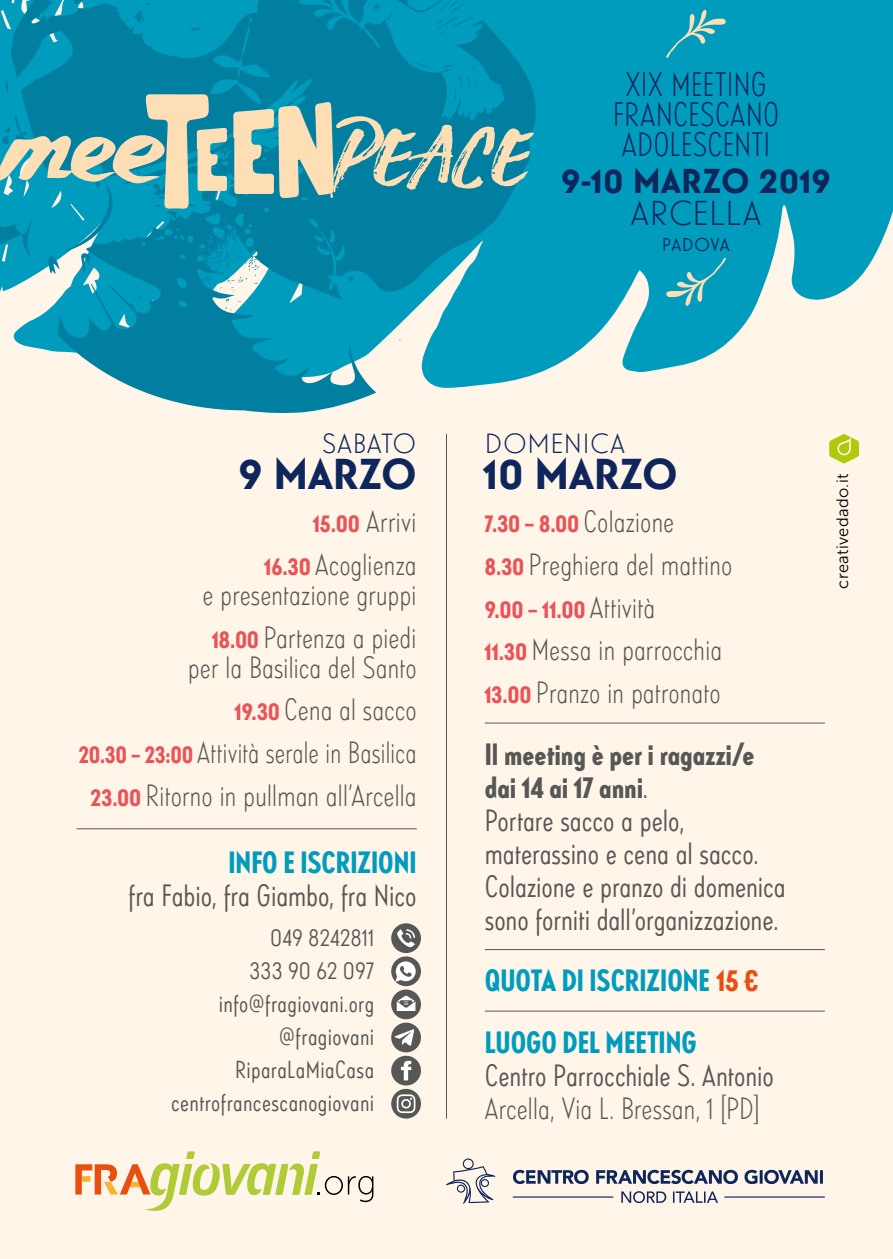
<style>
.page{position:relative;width:893px;height:1259px;background:#fff6e9}
.page>*{position:absolute;margin:0;border:0;box-sizing:border-box;transform-origin:0 0}
.t1{font:700 42px "Guildford Pro";color:#0f265c}
.t2{font:700 33.6px "Guildford Pro";letter-spacing:.01em;color:#0f265c}
.t3{font:300 33.6px "Guildford Pro";letter-spacing:.015em;color:#0f265c}
.t4{font:300 condensed 33px/30px "Guildford Pro";letter-spacing:.005em;color:#0f265c;text-align:center}
.t5{font:300 condensed 30px/42.9px "Guildford Pro";letter-spacing:-.005em;color:#575756;text-align:right}
.t6{font:condensed 30px/33px "Guildford Pro";letter-spacing:-.005em;color:#575756}
.t7{font:700 condensed 30px/61.5px "Guildford Pro";color:#009cbe}
.t8{font:300 27px "Guildford Pro";letter-spacing:.015em;color:#0f265c}
.t9{font:condensed 24px/33px "Guildford Pro";letter-spacing:.015em;color:#575756;text-align:right}
.t10{font:700 condensed 24px "Guildford Pro";letter-spacing:.015em;color:#ea5357}
.t11{font:18px "Guildford Pro";letter-spacing:.02em;color:#0f265c}
.t12{font:16.5px "Museo Sans 300";letter-spacing:.02em;color:#000}
.s1{font-weight:700;font-size:24px;color:#ea5357}
.s2{font-weight:300;font-size:30px;color:#575756}
.s3{font-weight:700}
.s4{color:#e94e0f}
</style>
<div class="page">
<svg style="left:552px;top:0;width:341px;height:372px;fill:#009cbe"></svg>
<svg style="left:829px;top:434px;width:30px;height:29px"></svg>
<svg style="left:0;top:0;width:552px;height:413px"></svg>
<svg style="left:0;top:92px;width:534px;height:117px;background:#57a5ad"></svg>
<svg style="left:666px;top:10px;width:60px;height:48px;background:#27a6bc"></svg>
<svg style="left:666px;top:258px;width:60px;height:48px;background:#27a6bc"></svg>
<div style="left:391px;top:1055px;width:30px;height:30px;background:#575756;border-radius:50%"></div>
<svg style="left:401px;top:1060px;width:10px;height:20px"></svg>
<div style="left:391px;top:1022px;width:30px;height:30px;background:#575756;border-radius:50%"></div>
<div style="left:391px;top:989px;width:30px;height:30px;background:#575756;border-radius:50%"></div>
<div style="left:391px;top:956px;width:30px;height:30px;background:#575756;border-radius:50%"></div>
<div style="left:391px;top:923px;width:30px;height:30px;background:#575756;border-radius:50%"></div>
<svg style="left:397px;top:929px;width:18px;height:18px"></svg>
<svg style="left:397px;top:995px;width:18px;height:16px"></svg>
<svg style="left:395px;top:961px;width:21px;height:21px"></svg>
<svg style="left:395px;top:1029px;width:19px;height:17px"></svg>
<div style="left:391px;top:1089px;width:30px;height:29px;background:#575756;border-radius:50%"></div>
<svg style="left:397px;top:1094px;width:18px;height:19px"></svg>
<hr style="left:446px;top:434px;width:1px;height:684px;background:#575756">
<hr style="left:77px;top:828px;width:340px;height:1px;background:#575756">
<hr style="left:485px;top:722px;width:340px;height:1px;background:#575756">
<hr style="left:485px;top:949px;width:340px;height:1px;background:#575756">
<hr style="left:485px;top:1010px;width:340px;height:1px;background:#575756">
<svg style="left:75px;top:1151px;width:298px;height:59px"></svg>
<svg style="left:513px;top:1169px;width:310px;height:15px"></svg>
<svg style="left:513px;top:1191px;width:312px;height:12px"></svg>
<svg style="left:446px;top:1158px;width:49px;height:45px"></svg>
<p class="t4" style="left:613px;top:70px;width:168px">XIX MEETING<br>FRANCESCANO<br>ADOLESCENTI</p>
<p class="t2" style="left:561px;top:159px;width:271px">9-10 MARZO 2019</p>
<p class="t3" style="left:630px;top:191px;width:132px">ARCELLA</p>
<p class="t11" style="left:662px;top:232px;width:69px">PADOVA</p>
<p class="t8" style="left:322px;top:426px;width:96px">SABATO</p>
<h1 class="t1" style="left:239px;top:446px;width:180px">9 MARZO</h1>
<p class="t5" style="left:265px;top:500px;width:154px"><span class="s1">15.00</span> Arrivi<br><span class="s1">16.30</span> Acoglienza</p>
<p class="t5" style="left:203px;top:573px;width:216px;text-align:center">e presentazione gruppi<br><span class="s1">18.00</span> Partenza a piedi</p>
<p class="t5" style="left:79px;top:646px;width:339px">per la Basilica del Santo<br><span class="s1">19.30</span> Cena al sacco<br><span class="s1">20.30 – 23:00</span> Attività serale in Basilica<br><span class="s1">23.00</span> Ritorno in pullman all’Arcella</p>
<p class="t7" style="left:228px;top:832px;width:190px">INFO E ISCRIZIONI</p>
<p class="t6" style="left:129px;top:879px;width:290px">fra Fabio, fra Giambo, fra Nico</p>
<p class="t9" style="left:171px;top:921px;width:205px">049 8242811<br>333 90 62 097 info@fragiovani.org @fragiovani<br>RiparaLaMiaCasa centrofrancescanogiovani</p>
<p class="t8" style="left:485px;top:426px;width:142px">DOMENICA</p>
<h1 class="t1" style="left:485px;top:446px;width:194px">10 MARZO</h1>
<p class="t10" style="left:485px;top:507px;width:191px">7.30 – 8.00 <span class="s2">Colazione</span></p>
<p class="t5" style="left:485px;top:543px;width:249px"><span class="s1">8.30</span> Preghiera del mattino</p>
<p class="t10" style="left:485px;top:593px;width:172px">9.00 – 11.00 <span class="s2">Attività</span></p>
<p class="t5" style="left:485px;top:628px;width:239px;text-align:left"><span class="s1">11.30</span> Messa in parrocchia<br><span class="s1">13.00</span> Pranzo in patronato</p>
<p class="t6" style="left:485px;top:738px;width:303px"><span class="s3">Il meeting è per i ragazzi/e dai 14 ai 17 anni</span>.<br>Portare sacco a pelo, materassino e cena al sacco.<br>Colazione e pranzo di domenica sono forniti dall’organizzazione.</p>
<p class="t7" style="left:485px;top:949px;width:275px">QUOTA DI ISCRIZIONE <span class="s4">15 €<br></span>LUOGO DEL MEETING</p>
<p class="t6" style="left:485px;top:1059px;width:291px">Centro Parrocchiale S. Antonio</p>
<p class="t5" style="left:485px;top:1087px;width:276px">Arcella, Via L. Bressan, 1 [PD]</p>
<p class="t12" style="left:834px;top:588px;width:116px;rotate:-90deg">creativedado.it</p>
</div>
